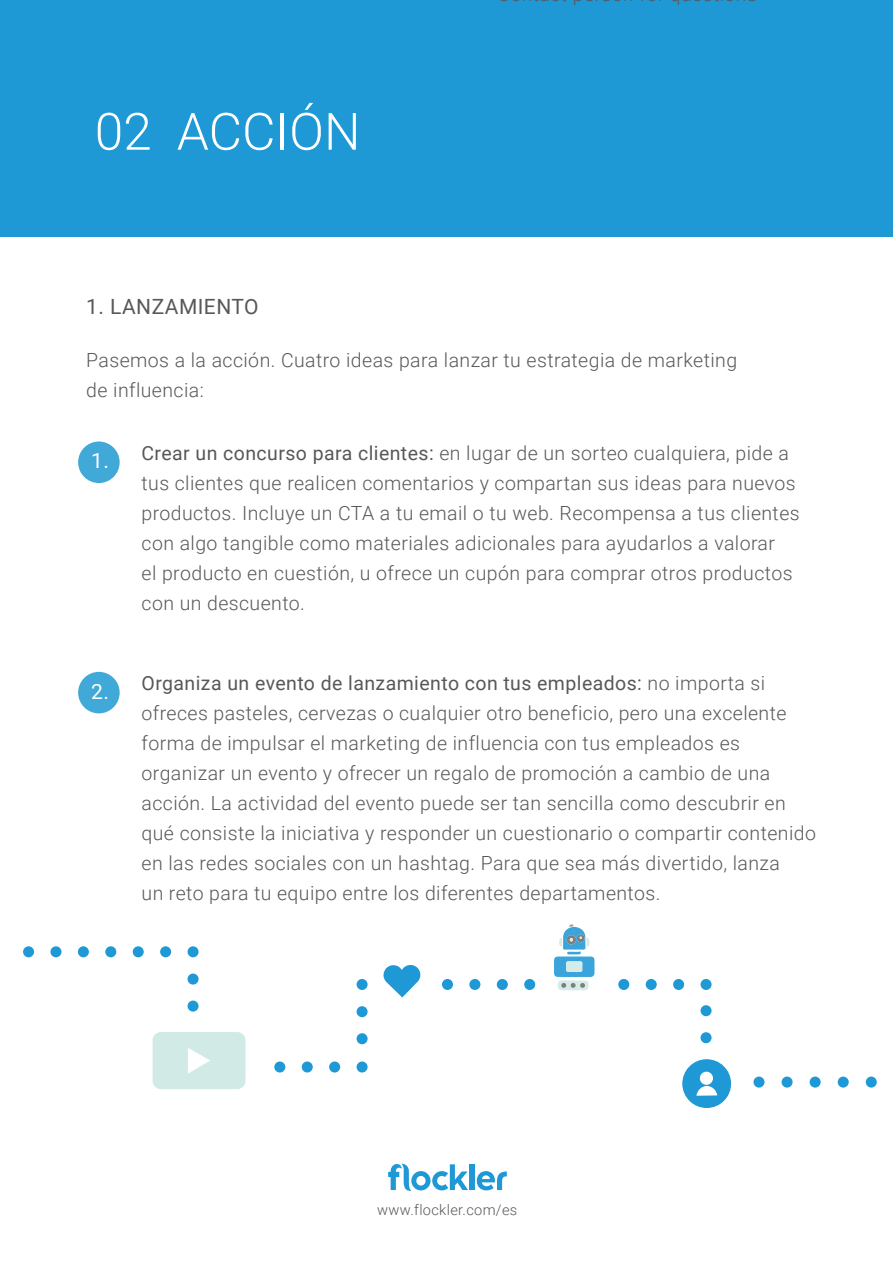
<style>
.page{position:relative;width:893px;height:1263px;background:#fff}
.page>*{position:absolute;margin:0;border:0;box-sizing:border-box;transform-origin:0 0}
.t1{font:300 51.45px "Roboto";color:#fff}
.t2{font:21px "Roboto";letter-spacing:.02em;color:#57585a}
.t3{font:21px "Roboto";color:#fff}
.t4{font:300 19.5px/30px "Roboto";letter-spacing:.02em;color:#57585a}
.t5{font:300 14.55px "Roboto";letter-spacing:.02em;color:#57585a}
.s1{font-weight:400}
</style>
<div class="page">
<div style="left:78px;top:441px;width:42px;height:42px;background:#40a9d8;border-radius:50%"></div>
<div style="left:78px;top:672px;width:42px;height:41px;background:#40a9d8;border-radius:50%"></div>
<div style="left:0;top:0;width:893px;height:237px;background:#1f99d6"></div>
<svg style="left:682px;top:1059px;width:49px;height:49px"></svg>
<div style="left:470px;top:1164px;width:5px;height:26px;background:#1f99d6"></div>
<svg style="left:477px;top:1171px;width:30px;height:19px"></svg>
<svg style="left:388px;top:1164px;width:80px;height:27px"></svg>
<svg style="left:554px;top:924px;width:40px;height:66px"></svg>
<svg style="left:383px;top:965px;width:38px;height:32px"></svg>
<div style="left:50px;top:946px;width:11px;height:11px;background:#1f99d6;border-radius:50%"></div>
<div style="left:105px;top:946px;width:11px;height:11px;background:#1f99d6;border-radius:50%"></div>
<div style="left:133px;top:946px;width:11px;height:11px;background:#1f99d6;border-radius:50%"></div>
<div style="left:78px;top:946px;width:11px;height:11px;background:#1f99d6;border-radius:50%"></div>
<div style="left:160px;top:946px;width:11px;height:11px;background:#1f99d6;border-radius:50%"></div>
<div style="left:23px;top:946px;width:11px;height:11px;background:#1f99d6;border-radius:50%"></div>
<div style="left:700px;top:1032px;width:12px;height:11px;background:#1f99d6;border-radius:50%"></div>
<div style="left:700px;top:1005px;width:12px;height:11px;background:#1f99d6;border-radius:50%"></div>
<div style="left:188px;top:1000px;width:11px;height:11px;background:#1f99d6;border-radius:50%"></div>
<div style="left:188px;top:973px;width:11px;height:11px;background:#1f99d6;border-radius:50%"></div>
<div style="left:188px;top:946px;width:11px;height:11px;background:#1f99d6;border-radius:50%"></div>
<div style="left:442px;top:979px;width:11px;height:11px;background:#1f99d6;border-radius:50%"></div>
<div style="left:469px;top:979px;width:11px;height:11px;background:#1f99d6;border-radius:50%"></div>
<div style="left:497px;top:979px;width:11px;height:11px;background:#1f99d6;border-radius:50%"></div>
<div style="left:524px;top:979px;width:11px;height:11px;background:#1f99d6;border-radius:50%"></div>
<div style="left:618px;top:979px;width:11px;height:11px;background:#1f99d6;border-radius:50%"></div>
<div style="left:646px;top:979px;width:11px;height:11px;background:#1f99d6;border-radius:50%"></div>
<div style="left:673px;top:979px;width:11px;height:11px;background:#1f99d6;border-radius:50%"></div>
<div style="left:700px;top:979px;width:12px;height:11px;background:#1f99d6;border-radius:50%"></div>
<div style="left:753px;top:1076px;width:11px;height:11px;background:#1f99d6;border-radius:50%"></div>
<div style="left:781px;top:1076px;width:12px;height:11px;background:#1f99d6;border-radius:50%"></div>
<div style="left:810px;top:1076px;width:11px;height:11px;background:#1f99d6;border-radius:50%"></div>
<div style="left:838px;top:1076px;width:11px;height:11px;background:#1f99d6;border-radius:50%"></div>
<div style="left:866px;top:1076px;width:11px;height:11px;background:#1f99d6;border-radius:50%"></div>
<div style="left:357px;top:1033px;width:11px;height:11px;background:#1f99d6;border-radius:50%"></div>
<div style="left:357px;top:1006px;width:11px;height:11px;background:#1f99d6;border-radius:50%"></div>
<div style="left:357px;top:979px;width:11px;height:11px;background:#1f99d6;border-radius:50%"></div>
<div style="left:274px;top:1061px;width:11px;height:11px;background:#1f99d6;border-radius:50%"></div>
<div style="left:302px;top:1061px;width:11px;height:11px;background:#1f99d6;border-radius:50%"></div>
<div style="left:329px;top:1061px;width:11px;height:11px;background:#1f99d6;border-radius:50%"></div>
<div style="left:357px;top:1061px;width:11px;height:11px;background:#1f99d6;border-radius:50%"></div>
<div style="left:153px;top:1032px;width:92px;height:57px;background:#d1eae5;border-radius:8px"></div>
<svg style="left:188px;top:1048px;width:22px;height:25px"></svg>
<h1 class="t1" style="left:95px;top:95px;width:267px">02 ACCIÓN</h1>
<p class="t2" style="left:86px;top:292px;width:174px">1. LANZAMIENTO</p>
<p class="t4" style="left:86px;top:344px;width:652px">Pasemos a la acción. Cuatro ideas para lanzar tu estrategia de marketing de influencia:</p>
<p class="t3" style="left:91px;top:446px;width:19px">1.</p>
<p class="t3" style="left:91px;top:677px;width:19px">2.</p>
<p class="t4" style="left:142px;top:437px;width:660px"><span class="s1">Crear un concurso para clientes:</span> en lugar de un sorteo cualquiera, pide a tus clientes que realicen comentarios y compartan sus ideas para nuevos productos. Incluye un CTA a tu email o tu web. Recompensa a tus clientes con algo tangible como materiales adicionales para ayudarlos a valorar<br>el producto en cuestión, u ofrece un cupón para comprar otros productos con un descuento.</p>
<p class="t4" style="left:142px;top:668px;width:676px"><span class="s1">Organiza un evento de lanzamiento con tus empleados:</span> no importa si ofreces pasteles, cervezas o cualquier otro beneficio, pero una excelente forma de impulsar el marketing de influencia con tus empleados es organizar un evento y ofrecer un regalo de promoción a cambio de una acción. La actividad del evento puede ser tan sencilla como descubrir en qué consiste la iniciativa y responder un cuestionario o compartir contenido en las redes sociales con un hashtag. Para que sea más divertido, lanza<br>un reto para tu equipo entre los diferentes departamentos.</p>
<p class="t5" style="left:377px;top:1199px;width:142px">www.flockler.com/es</p>
</div>
